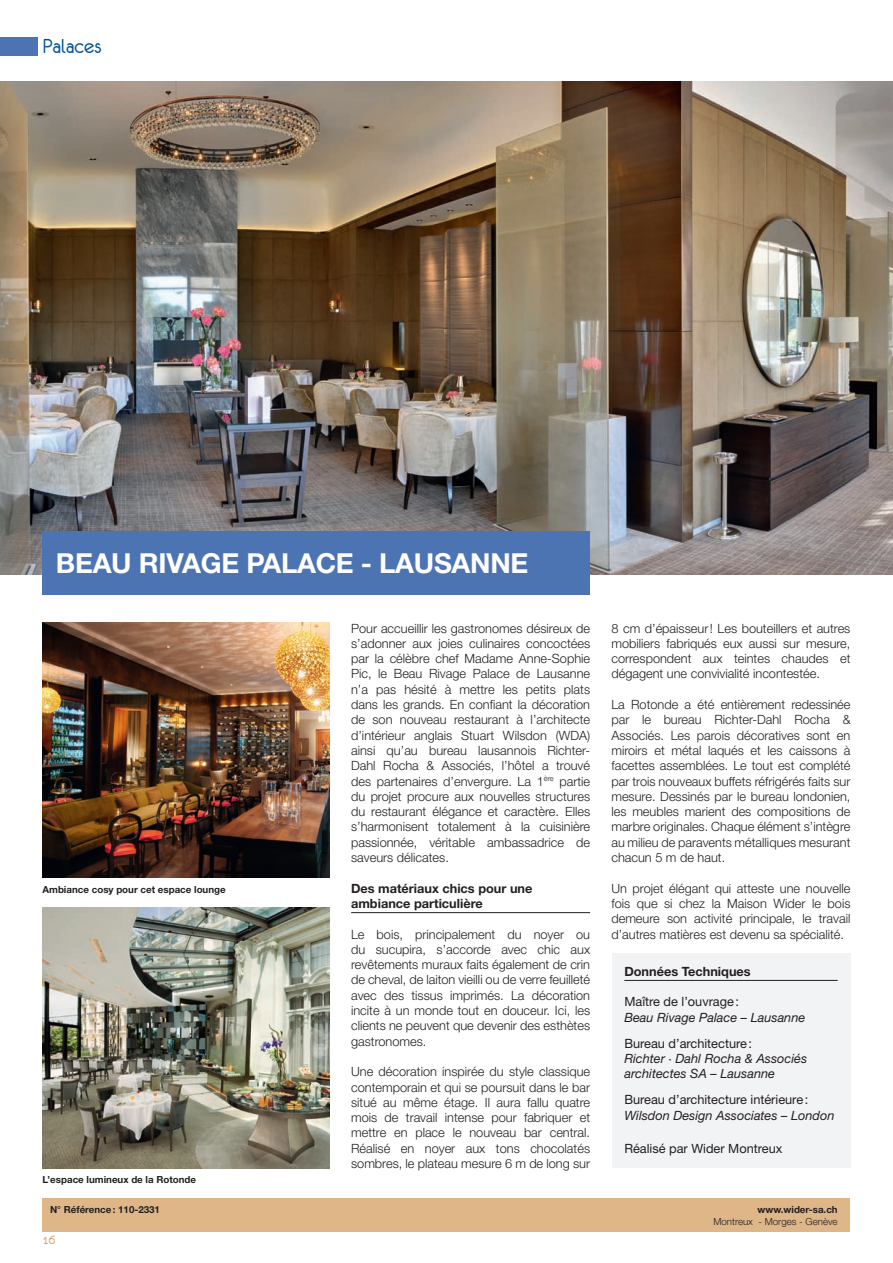
<style>
.page{position:relative;width:893px;height:1263px;background:#fff}
.page>*{position:absolute;margin:0;border:0;box-sizing:border-box;transform-origin:0 0}
.t1{font:700 27.6px "Helvetica Neue LT Std";letter-spacing:-.01em;color:#fff}
.t2{font:22.5px "Eurofurenceregular";color:#01529a}
.t3{font:13.5px "Eurofurenceregular";color:#d39c61}
.t4{font:300 12.75px/15.3px "Helvetica Neue LT Std";color:#231f20;text-align:justify}
.t5{font:italic 12.75px/15.3px "Helvetica Neue LT Std";color:#231f20}
.t6{font:12.75px "Helvetica Neue LT Std";color:#231f20}
.t7{font:700 12.75px/15.3px "Helvetica Neue LT Std";color:#231f20}
.t8{font:700 9.75px "Helvetica Neue LT Std";color:#231f20}
.t9{font:300 9.75px "Helvetica Neue LT Std";color:#231f20}
</style>
<div class="page">
<div style="left:43px;top:1199px;width:807px;height:33px;background:#dfb687"></div>
<div style="left:0;top:38px;width:37px;height:18px;background:#4d74b2"></div>
<img style="left:0;top:82px;width:893px;height:492px">
<hr style="left:351px;top:912px;width:239px;height:1px;background:#231f20">
<div style="left:43px;top:531px;width:547px;height:64px;background:#4d74b2"></div>
<img style="left:43px;top:623px;width:287px;height:254px">
<img style="left:43px;top:908px;width:287px;height:260px">
<div style="left:612px;top:954px;width:238px;height:214px;background:#f2f3f4"></div>
<hr style="left:624px;top:980px;width:214px;height:1px;background:#231f20">
<h2 class="t2" style="left:43px;top:35px;width:61px">Palaces</h2>
<h1 class="t1" style="left:56px;top:546px;width:474px">BEAU RIVAGE PALACE - LAUSANNE</h1>
<p class="t8" style="left:43px;top:883px;width:185px">Ambiance cosy pour cet espace lounge</p>
<p class="t8" style="left:43px;top:1174px;width:155px">L’espace lumineux de la Rotonde</p>
<p class="t8" style="left:50px;top:1204px;width:112px">N° Référence: 110-2331</p>
<p class="t3" style="left:43px;top:1233px;width:14px">16</p>
<p class="t4" style="left:351px;top:620px;width:241px">Pour accueillir les gastronomes désireux de s’adonner aux joies culinaires concoctées par la célèbre chef Madame Anne-Sophie Pic, le Beau Rivage Palace de Lausanne n’a pas hésité à mettre les petits plats dans les grands. En confiant la décoration de son nouveau restaurant à l’architecte d’intérieur anglais Stuart Wilsdon (WDA) ainsi qu’au bureau lausannois Richter-Dahl Rocha &amp; Associés, l’hôtel a trouvé des partenaires d’envergure. La 1<sup>ère</sup> partie du projet procure aux nouvelles structures du restaurant élégance et caractère. Elles s’harmonisent totalement à la cuisinière passionnée, véritable ambassadrice de saveurs délicates.</p>
<p class="t7" style="left:351px;top:880px;width:183px">Des matériaux chics pour une ambiance particulière</p>
<p class="t4" style="left:351px;top:926px;width:241px">Le bois, principalement du noyer ou du sucupira, s’accorde avec chic aux revêtements muraux faits également de crin de cheval, de laiton vieilli ou de verre feuilleté avec des tissus imprimés. La décoration incite à un monde tout en douceur. Ici, les clients ne peuvent que devenir des esthètes gastronomes.</p>
<p class="t4" style="left:351px;top:1064px;width:241px">Une décoration inspirée du style classique contemporain et qui se poursuit dans le bar situé au même étage. Il aura fallu quatre mois de travail intense pour fabriquer et mettre en place le nouveau bar central.<br>Réalisé en noyer aux tons chocolatés sombres, le plateau mesure 6 m de long sur</p>
<p class="t4" style="left:611px;top:620px;width:241px">8 cm d’épaisseur! Les bouteillers et autres mobiliers fabriqués eux aussi sur mesure, correspondent aux teintes chaudes et dégagent une convivialité incontestée.</p>
<p class="t4" style="left:611px;top:696px;width:241px">La Rotonde a été entièrement redessinée par le bureau Richter-Dahl Rocha &amp; Associés. Les parois décoratives sont en miroirs et métal laqués et les caissons à facettes assemblées. Le tout est complété par trois nouveaux buffets réfrigérés faits sur mesure. Dessinés par le bureau londonien, les meubles marient des compositions de marbre originales. Chaque élément s’intègre au milieu de paravents métalliques mesurant chacun 5 m de haut.</p>
<p class="t4" style="left:611px;top:880px;width:241px">Un projet élégant qui atteste une nouvelle fois que si chez la Maison Wider le bois demeure son activité principale, le travail d’autres matières est devenu sa spécialité.</p>
<p class="t7" style="left:624px;top:963px;width:128px">Données Techniques</p>
<p class="t6" style="left:624px;top:994px;width:116px">Maître de l’ouvrage:</p>
<p class="t5" style="left:624px;top:1009px;width:182px">Beau Rivage Palace – Lausanne</p>
<p class="t6" style="left:624px;top:1035px;width:129px">Bureau d’architecture:</p>
<p class="t5" style="left:624px;top:1050px;width:184px">Richter · Dahl Rocha &amp; Associés architectes SA – Lausanne</p>
<p class="t6" style="left:624px;top:1092px;width:185px">Bureau d’architecture intérieure:</p>
<p class="t5" style="left:624px;top:1107px;width:212px">Wilsdon Design Associates – London</p>
<p class="t6" style="left:624px;top:1140px;width:159px">Réalisé par Wider Montreux</p>
<p class="t8" style="left:758px;top:1203px;width:82px">www.wider-sa.ch</p>
<p class="t9" style="left:713px;top:1215px;width:126px">Montreux - Morges - Genève</p>
</div>
